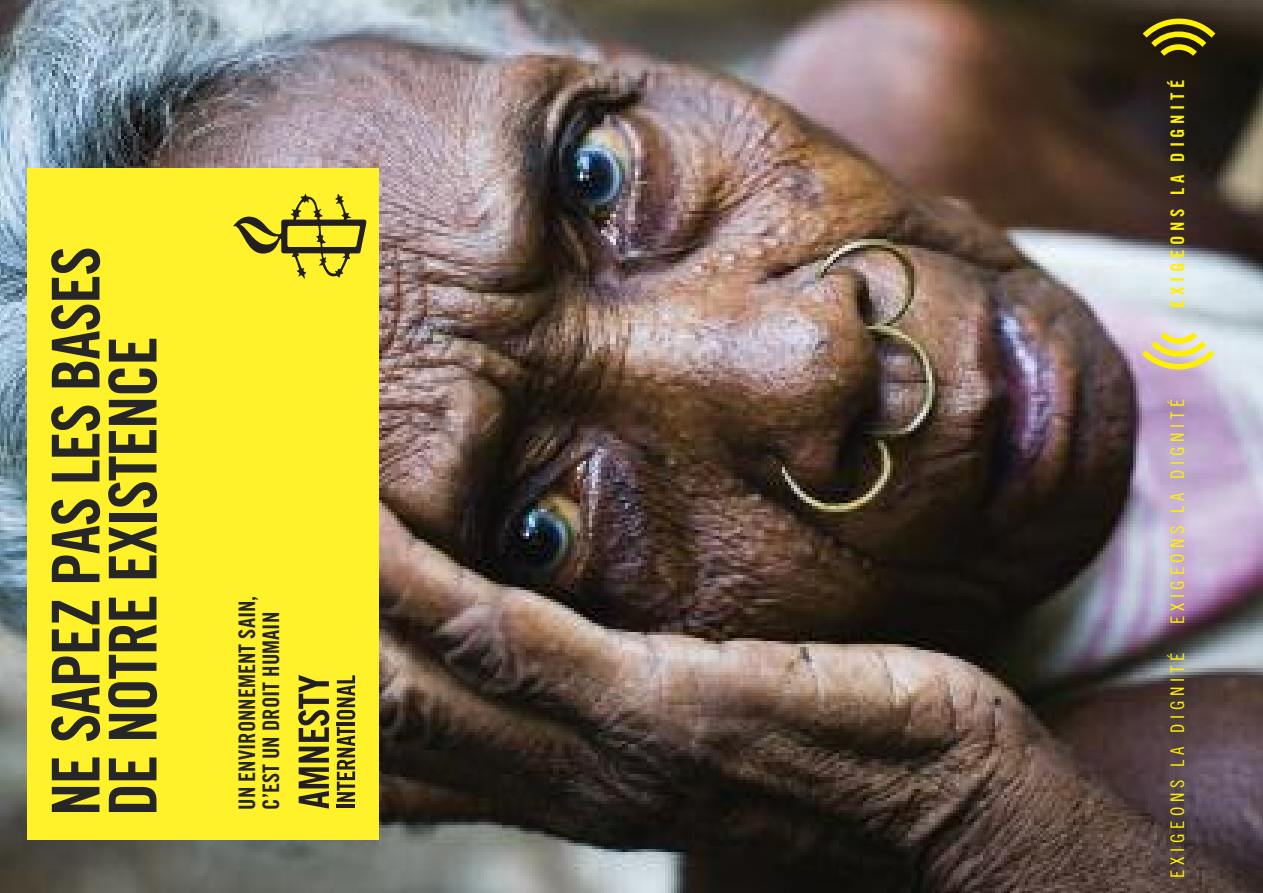
<style>
.page{position:relative;width:1263px;height:893px;background:#fff}
.page>*{position:absolute;margin:0;border:0;box-sizing:border-box;transform-origin:0 0}
.t1{font:66px/57px "Amnesty Trade Gothic Bd Cn 20";letter-spacing:-.02em;color:#272627}
.t2{font:22.8px/24px "Amnesty Trade Gothic Bd Cn 20";color:#272627}
.t3{font:18.6px "Amnesty Trade Gothic Cn 18";letter-spacing:.25em;color:#fff101}
.t4{font:18.6px "Amnesty Trade Gothic Bd Cn 20";letter-spacing:.25em;color:#fff101}
</style>
<div class="page">
<img style="left:0;top:0;width:1263px;height:893px">
<div style="left:28px;top:168px;width:351px;height:672px;background:#fff12a"></div>
<hr style="left:337px;top:805px;width:18px;height:3px;background:#231f20">
<svg style="left:337px;top:727px;width:18px;height:75px"></svg>
<hr style="left:337px;top:722px;width:18px;height:3px;background:#231f20">
<svg style="left:337px;top:675px;width:18px;height:44px"></svg>
<svg style="left:298px;top:675px;width:31px;height:134px"></svg>
<svg style="left:233px;top:194px;width:133px;height:85px"></svg>
<svg style="left:1142px;top:326px;width:73px;height:45px;background:#e3d9a2"></svg>
<svg style="left:1142px;top:17px;width:73px;height:45px;background:#60570a"></svg>
<h1 class="t1" style="left:47px;top:816px;width:571px;rotate:-90deg">NE SAPEZ PAS LES BASES<br>DE NOTRE EXISTENCE</h1>
<p class="t2" style="left:235px;top:809px;width:216px;rotate:-90deg">UN ENVIRONNEMENT SAIN,<br>C’EST UN DROIT HUMAIN</p>
<p class="t4" style="left:1166px;top:308px;width:230px;rotate:-90deg">EXIGEONS LA DIGNITÉ</p>
<p class="t3" style="left:1166px;top:624px;width:227px;rotate:-90deg">EXIGEONS LA DIGNITÉ</p>
<p class="t3" style="left:1166px;top:878px;width:227px;rotate:-90deg">EXIGEONS LA DIGNITÉ</p>
</div>
